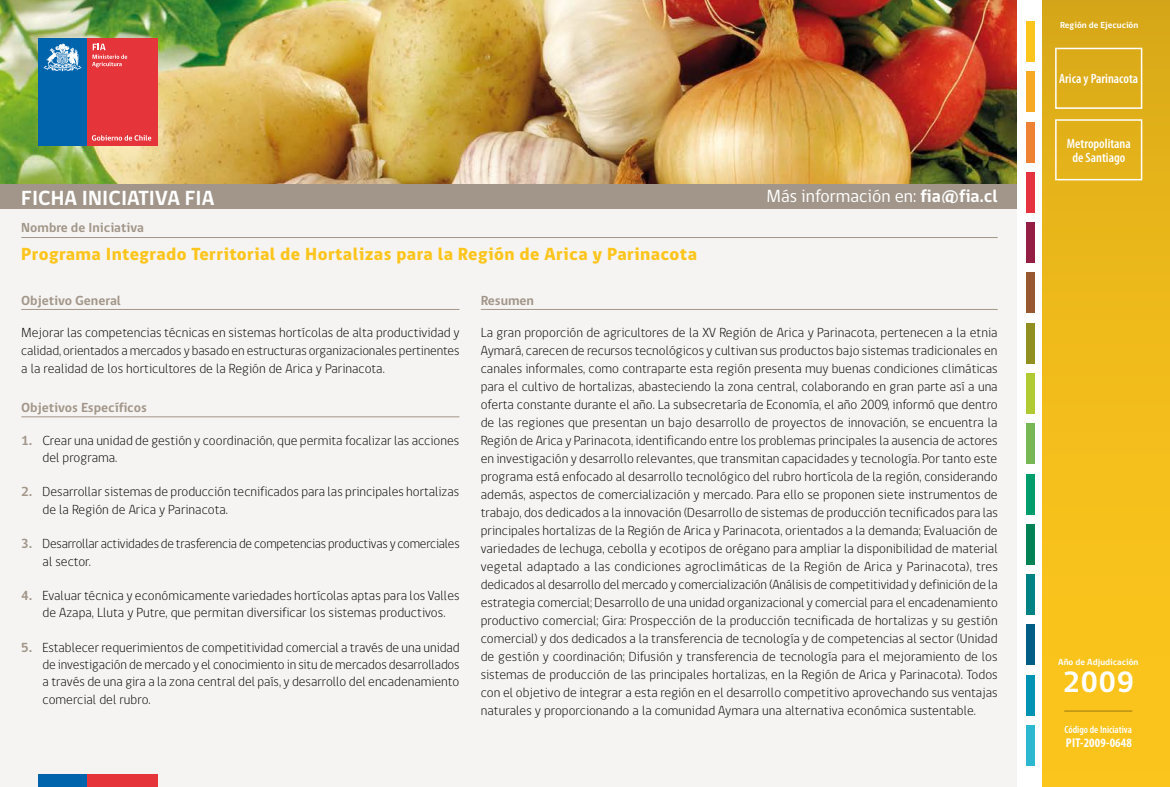
<style>
.page{position:relative;width:1170px;height:787px;background:#fff}
.page>*{position:absolute;margin:0;border:0;box-sizing:border-box;transform-origin:0 0}
.t1{font:700 30px "gob CL";color:#fff}
.t2{font:700 21px "gob CL";letter-spacing:.005em;color:#fff}
.t3{font:800 18px "gob CL";letter-spacing:.025em;color:#fcc51d}
.t4{font:18px "gob CL";letter-spacing:.005em;color:#fff}
.t5{font:300 13.5px/18px "gob CL";color:#000;text-align:justify}
.t6{font:700 13.5px "gob CL";letter-spacing:.005em;color:#a19689}
.t7{font:600 condensed 13.5px/14px "Myriad Pro";color:#fff;text-align:center}
.t8{font:700 condensed 12.75px "Myriad Pro";letter-spacing:.015em;color:#fff}
.t9{font:600 condensed 10.5px "Myriad Pro";color:#fff}
.t10{font:700 9px "gob CL";letter-spacing:.005em;color:#fff}
.s1{font-weight:700}
.s2{font-weight:700;color:#a19689}
</style>
<div class="page">
<img style="left:0;top:0;width:1016px;height:184px">
<div style="left:0;top:184px;width:1016px;height:25px;background:#a19689"></div>
<div style="left:1026px;top:273px;width:8px;height:40px;background:#985831"></div>
<div style="left:1026px;top:725px;width:8px;height:40px;background:#2db8d2"></div>
<div style="left:1026px;top:474px;width:8px;height:40px;background:#009d6c"></div>
<div style="left:1026px;top:222px;width:8px;height:41px;background:#951f44"></div>
<div style="left:1026px;top:675px;width:8px;height:40px;background:#0093b4"></div>
<div style="left:1026px;top:423px;width:8px;height:41px;background:#77b756"></div>
<div style="left:1026px;top:172px;width:8px;height:40px;background:#e53440"></div>
<div style="left:1026px;top:624px;width:8px;height:41px;background:#005d86"></div>
<div style="left:1026px;top:373px;width:8px;height:41px;background:#b0ca34"></div>
<div style="left:1026px;top:122px;width:8px;height:40px;background:#ee8132"></div>
<div style="left:1026px;top:574px;width:8px;height:41px;background:#008183"></div>
<div style="left:1026px;top:323px;width:8px;height:40px;background:#908f20"></div>
<div style="left:1026px;top:72px;width:8px;height:40px;background:#f6a924"></div>
<div style="left:1026px;top:524px;width:8px;height:40px;background:#008255"></div>
<div style="left:1026px;top:21px;width:8px;height:41px;background:#fcc51d"></div>
<div style="left:0;top:209px;width:1016px;height:578px;background:#f6f4f2"></div>
<div style="left:38px;top:38px;width:49px;height:108px;background:#0064ad"></div>
<div style="left:87px;top:38px;width:70px;height:108px;background:#e5343a"></div>
<svg style="left:44px;top:43px;width:37px;height:28px"></svg>
<svg style="left:92px;top:44px;width:35px;height:23px"></svg>
<svg style="left:92px;top:135px;width:59px;height:6px"></svg>
<div style="left:38px;top:774px;width:49px;height:13px;background:#0064ad"></div>
<div style="left:87px;top:774px;width:70px;height:13px;background:#e5343a"></div>
<div style="left:1042px;top:0;width:127px;height:787px;background:linear-gradient(to bottom,#dcac1a,#ffc91d)"></div>
<hr style="left:21px;top:237px;width:976px;height:1px;background:#a19689">
<hr style="left:21px;top:309px;width:438px;height:1px;background:#a19689">
<hr style="left:21px;top:416px;width:438px;height:1px;background:#a19689">
<hr style="left:480px;top:309px;width:517px;height:1px;background:#a19689">
<hr style="left:1064px;top:710px;width:68px;height:1px;background:#9c9e9f">
<div style="left:1054px;top:48px;width:88px;height:61px;border:2px solid #fff"></div>
<div style="left:1054px;top:119px;width:88px;height:61px;border:2px solid #fff"></div>
<h2 class="t2" style="left:21px;top:183px;width:195px">FICHA INICIATIVA FIA</h2>
<p class="t6" style="left:21px;top:219px;width:124px">Nombre de Iniciativa</p>
<h3 class="t3" style="left:21px;top:242px;width:677px">Programa Integrado Territorial de Hortalizas para la Región de Arica y Parinacota</h3>
<p class="t6" style="left:21px;top:291px;width:101px">Objetivo General</p>
<p class="t6" style="left:480px;top:291px;width:55px">Resumen</p>
<h3 class="t4" style="left:766px;top:184px;width:233px">Más información en: <span class="s1">fia@fia.cl</span></h3>
<p class="t5" style="left:21px;top:324px;width:439px">Mejorar las competencias técnicas en sistemas hortícolas de alta productividad y calidad, orientados a mercados y basado en estructuras organizacionales pertinentes a la realidad de los horticultores de la Región de Arica y Parinacota.</p>
<p class="t6" style="left:21px;top:398px;width:127px">Objetivos Específicos</p>
<p class="t5" style="left:43px;top:432px;width:418px;line-height:17.2px;text-indent:-21px"><span class="s2">1.</span> Crear una unidad de gestión y coordinación, que permita focalizar las acciones del programa.</p>
<p class="t5" style="left:43px;top:483px;width:418px;line-height:17.2px;text-indent:-21px"><span class="s2">2.</span> Desarrollar sistemas de producción tecnificados para las principales hortalizas de la Región de Arica y Parinacota.</p>
<p class="t5" style="left:43px;top:535px;width:418px;line-height:17.2px;text-indent:-21px"><span class="s2">3.</span> Desarrollar actividades de trasferencia de competencias productivas y comerciales al sector.</p>
<p class="t5" style="left:21px;top:587px;width:440px;line-height:17.2px;text-align:center"><span class="s2">4.</span> Evaluar técnica y económicamente variedades hortícolas aptas para los Valles de Azapa, Lluta y Putre, que permitan diversificar los sistemas productivos.</p>
<p class="t5" style="left:43px;top:639px;width:419px;line-height:17.2px;text-indent:-21px"><span class="s2">5.</span> Establecer requerimientos de competitividad comercial a través de una unidad de investigación de mercado y el conocimiento in situ de mercados desarrollados a través de una gira a la zona central del país, y desarrollo del encadenamiento comercial del rubro.</p>
<p class="t5" style="left:480px;top:324px;width:518px">La gran proporción de agricultores de la XV Región de Arica y Parinacota, pertenecen a la etnia Aymará, carecen de recursos tecnológicos y cultivan sus productos bajo sistemas tradicionales en canales informales, como contraparte esta región presenta muy buenas condiciones climáticas para el cultivo de hortalizas, abasteciendo la zona central, colaborando en gran parte así a una oferta constante durante el año. La subsecretaría de Economía, el año 2009, informó que dentro de las regiones que presentan un bajo desarrollo de proyectos de innovación, se encuentra la Región de Arica y Parinacota, identificando entre los problemas principales la ausencia de actores en investigación y desarrollo relevantes, que transmitan capacidades y tecnología. Por tanto este programa está enfocado al desarrollo tecnológico del rubro hortícola de la región, considerando además, aspectos de comercialización y mercado. Para ello se proponen siete instrumentos de trabajo, dos dedicados a la innovación (Desarrollo de sistemas de producción tecnificados para las principales hortalizas de la Región de Arica y Parinacota, orientados a la demanda; Evaluación de variedades de lechuga, cebolla y ecotipos de orégano para ampliar la disponibilidad de material vegetal adaptado a las condiciones agroclimáticas de la Región de Arica y Parinacota), tres dedicados al desarrollo del mercado y comercialización (Análisis de competitividad y definición de la estrategia comercial; Desarrollo de una unidad organizacional y comercial para el encadenamiento productivo comercial; Gira: Prospección de la producción tecnificada de hortalizas y su gestión comercial) y dos dedicados a la transferencia de tecnología y de competencias al sector (Unidad de gestión y coordinación; Difusión y transferencia de tecnología para el mejoramiento de los sistemas de producción de las principales hortalizas, en la Región de Arica y Parinacota). Todos con el objetivo de integrar a esta región en el desarrollo competitivo aprovechando sus ventajas naturales y proporcionando a la comunidad Aymara una alternativa económica sustentable.</p>
<p class="t10" style="left:1060px;top:19px;width:80px">Región de Ejecución</p>
<p class="t7" style="left:1059px;top:72px;width:80px">Arica y Parinacota</p>
<p class="t7" style="left:1066px;top:137px;width:65px">Metropolitana de Santiago</p>
<p class="t10" style="left:1058px;top:655px;width:82px">Año de Adjudicación</p>
<h1 class="t1" style="left:1062px;top:661px;width:72px">2009</h1>
<p class="t9" style="left:1064px;top:724px;width:69px">Código de Iniciativa</p>
<p class="t8" style="left:1065px;top:735px;width:67px">PIT-2009-0648</p>
</div>
